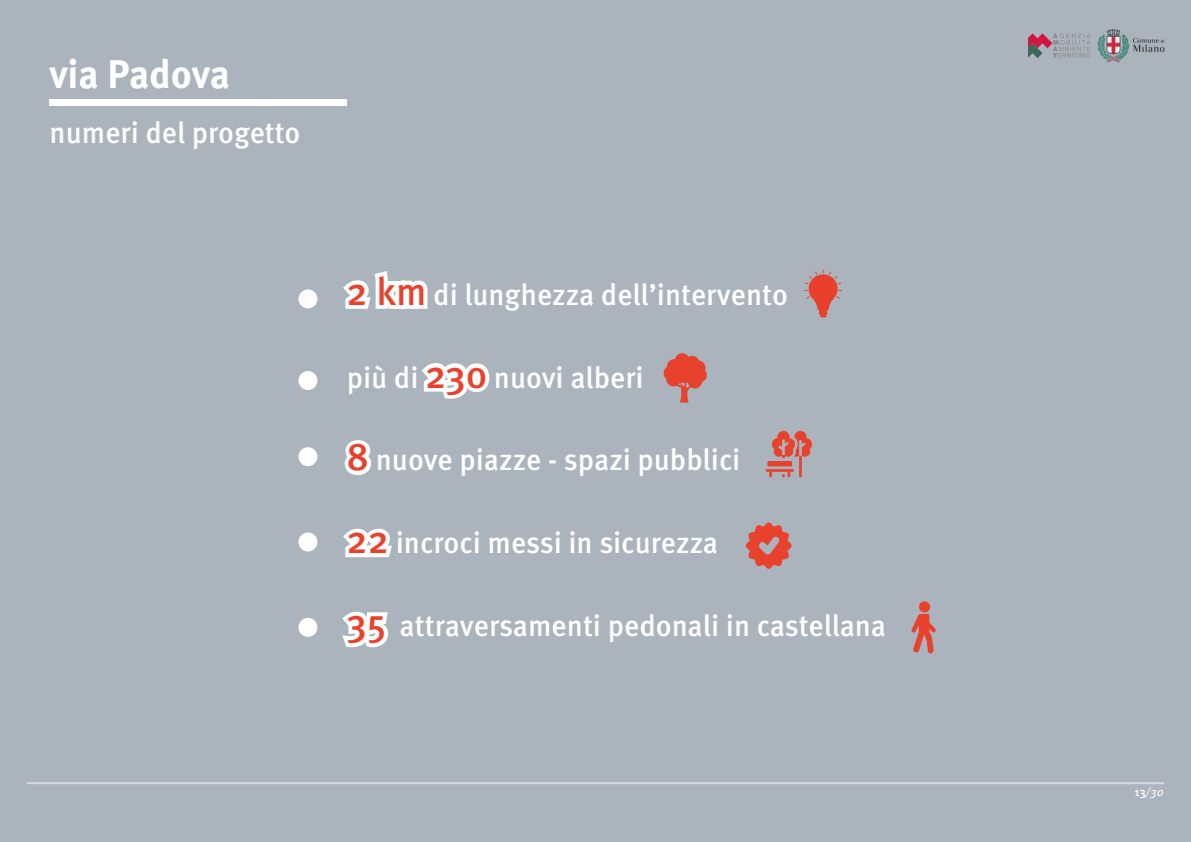
<style>
.page{position:relative;width:1191px;height:842px;background:#abb3bc}
.page>*{position:absolute;margin:0;border:0;box-sizing:border-box;transform-origin:0 0}
.t1{font:700 40px "Meta Pro";letter-spacing:-.01em;color:#fff}
.t2{font:500 30px "Meta Pro";color:#fff}
.t3{font:italic 12px "Meta Pro";color:#fff}
.s1{font-size:39px}
.s2{font-weight:500;font-style:normal}
</style>
<div class="page">
<hr style="left:27px;top:782px;width:1137px;height:2px;background:#fff">
<div style="left:299px;top:290px;width:17px;height:17px;background:#fff;border-radius:50%"></div>
<div style="left:298px;top:289px;width:19px;height:19px;border:2px solid #fff;border-radius:50%"></div>
<div style="left:299px;top:372px;width:17px;height:17px;background:#fff;border-radius:50%"></div>
<div style="left:298px;top:371px;width:19px;height:19px;border:2px solid #fff;border-radius:50%"></div>
<div style="left:299px;top:448px;width:17px;height:17px;background:#fff;border-radius:50%"></div>
<div style="left:298px;top:447px;width:19px;height:19px;border:2px solid #fff;border-radius:50%"></div>
<div style="left:299px;top:533px;width:17px;height:17px;background:#fff;border-radius:50%"></div>
<div style="left:298px;top:532px;width:19px;height:19px;border:2px solid #fff;border-radius:50%"></div>
<div style="left:299px;top:619px;width:17px;height:17px;background:#fff;border-radius:50%"></div>
<div style="left:298px;top:618px;width:19px;height:19px;border:2px solid #fff;border-radius:50%"></div>
<svg style="left:663px;top:353px;width:44px;height:50px"></svg>
<svg style="left:911px;top:614px;width:25px;height:39px"></svg>
<div style="left:919px;top:601px;width:11px;height:11px;background:#e8412c;border-radius:50%"></div>
<svg style="left:765px;top:431px;width:47px;height:46px"></svg>
<svg style="left:804px;top:270px;width:38px;height:47px"></svg>
<svg style="left:746px;top:522px;width:45px;height:47px"></svg>
<div style="left:50px;top:99px;width:297px;height:7px;background:#fff"></div>
<img style="left:1097px;top:29px;width:68px;height:34px">
<svg style="left:1028px;top:33px;width:62px;height:25px"></svg>
<h1 class="t1" style="left:50px;top:49px;width:182px">via Padova</h1>
<p class="t2" style="left:50px;top:114px;width:252px">numeri del progetto</p>
<p class="t2" style="left:347px;top:275px;width:443px"><span class="s1">2 km</span> di lunghezza dell’intervento</p>
<p class="t2" style="left:347px;top:358px;width:299px">più di <span class="s1">230</span> nuovi alberi</p>
<p class="t2" style="left:347px;top:441px;width:395px"><span class="s1">8</span> nuove piazze - spazi pubblici</p>
<p class="t2" style="left:347px;top:524px;width:373px"><span class="s1">22</span> incroci messi in sicurezza</p>
<p class="t2" style="left:347px;top:607px;width:541px"><span class="s1">35</span> attraversamenti pedonali in castellana</p>
<p class="t3" style="left:1134px;top:784px;width:31px"><span class="s2">13</span>/30</p>
</div>
